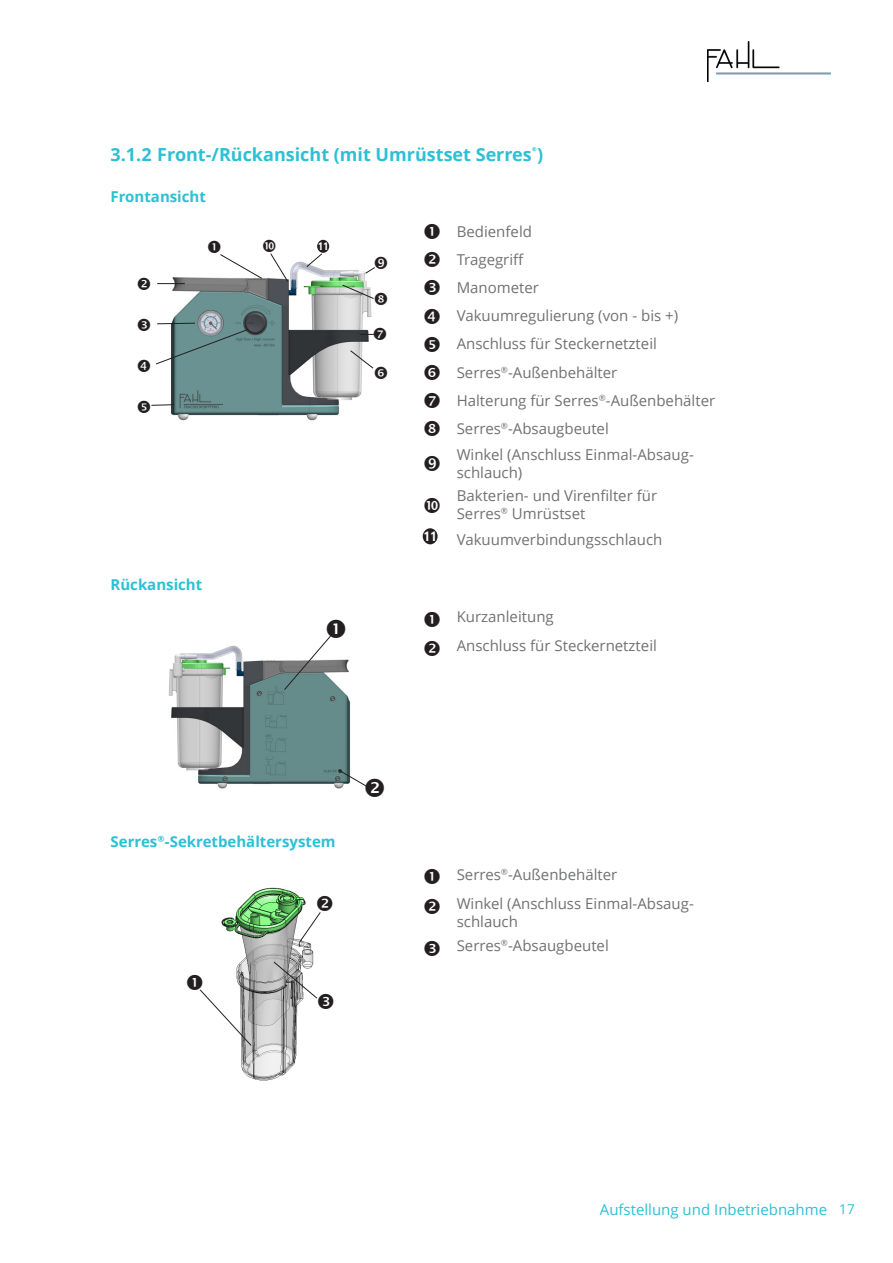
<style>
.page{position:relative;width:893px;height:1263px;background:#fff}
.page>*{position:absolute;margin:0;border:0;box-sizing:border-box;transform-origin:0 0}
.t1{font:700 18px "Open Sans";color:#2dc0d4}
.t2{font:15px/28.2px "Open Sans";color:#707173}
.t3{font:700 15px "Open Sans";color:#2dc0d4}
.t4{font:15px "Open Sans";color:#2dc0d4}
.t5{font:700 13.2px "Ebrima";color:#fff;scale:.9 1}
.t6{font:700 10.65px "Ebrima";color:#fff;scale:.9 1}
.s1{font-size:13.5px}
</style>
<div class="page">
<img style="left:707px;top:41px;width:123px;height:40px">
<img style="left:157px;top:239px;width:215px;height:182px">
<svg style="left:157px;top:283px;width:28px;height:1px"></svg>
<div style="left:317px;top:240px;width:12px;height:13px;background:#231f20;border-radius:50%"></div>
<svg style="left:306px;top:253px;width:17px;height:15px"></svg>
<div style="left:423px;top:528px;width:15px;height:16px;background:#231f20;border-radius:50%"></div>
<img style="left:168px;top:645px;width:183px;height:144px">
<img style="left:221px;top:887px;width:93px;height:194px">
<svg style="left:156px;top:318px;width:93px;height:54px"></svg>
<svg style="left:151px;top:400px;width:23px;height:13px"></svg>
<svg style="left:350px;top:350px;width:24px;height:29px"></svg>
<svg style="left:360px;top:328px;width:15px;height:12px"></svg>
<svg style="left:342px;top:284px;width:32px;height:21px"></svg>
<svg style="left:365px;top:256px;width:10px;height:18px"></svg>
<svg style="left:208px;top:239px;width:81px;height:43px"></svg>
<svg style="left:283px;top:634px;width:62px;height:57px"></svg>
<svg style="left:337px;top:769px;width:35px;height:21px"></svg>
<svg style="left:199px;top:975px;width:53px;height:71px"></svg>
<svg style="left:300px;top:896px;width:21px;height:46px"></svg>
<svg style="left:273px;top:961px;width:45px;height:48px"></svg>
<p class="t1" style="left:111px;top:142px;width:434px">3.1.2 Front-/Rückansicht (mit Umrüstset Serres<sup>®</sup>)</p>
<p class="t3" style="left:111px;top:186px;width:97px">Frontansicht</p>
<p class="t6" style="left:318px;top:238px;width:14px">11</p>
<p class="t3" style="left:111px;top:573px;width:93px">Rückansicht</p>
<p class="t3" style="left:111px;top:831px;width:227px">Serres®-Sekretbehältersystem</p>
<p class="t2" style="left:457px;top:217px;width:260px">Bedienfeld<br>Tragegriff<br>Manometer<br>Vakuumregulierung (von - bis +)<br>Anschluss für Steckernetzteil<br>Serres®-Außenbehälter<br>Halterung für Serres®-Außenbehälter<br>Serres®-Absaugbeutel</p>
<p class="t2" style="left:457px;top:445px;width:239px;line-height:18px">Winkel (Anschluss Einmal-Absaug&shy;schlauch)</p>
<p class="t2" style="left:457px;top:486px;width:202px;line-height:18px">Bakterien- und Virenfilter für<br>Serres® Umrüstset</p>
<p class="t5" style="left:423px;top:526px;width:17px">11</p>
<p class="t2" style="left:457px;top:525px;width:207px">Vakuumverbindungsschlauch</p>
<p class="t2" style="left:457px;top:601px;width:202px;line-height:29.4px">Kurzanleitung<br>Anschluss für Steckernetzteil</p>
<p class="t2" style="left:457px;top:859px;width:239px;line-height:29.7px">Serres®-Außenbehälter<br>Winkel (Anschluss Einmal-Absaug-</p>
<p class="t2" style="left:457px;top:910px;width:154px;line-height:23.5px">schlauch<br>Serres®-Absaugbeutel</p>
<p class="t4" style="left:600px;top:1200px;width:256px">Aufstellung und Inbetriebnahme <span class="s1">17</span></p>
</div>
